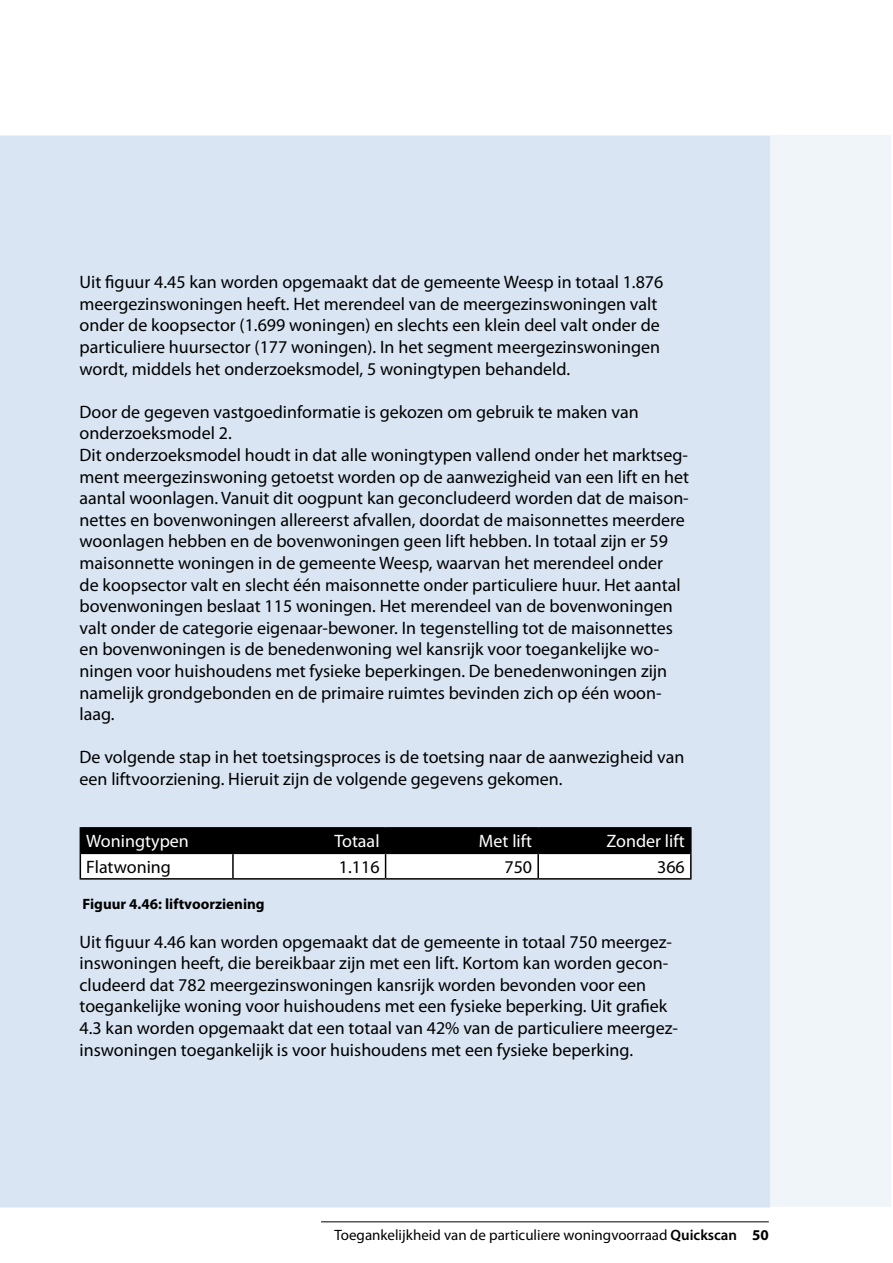
<style>
.page{position:relative;width:893px;height:1263px;background:#fff}
.page>*{position:absolute;margin:0;border:0;box-sizing:border-box;transform-origin:0 0}
.t1{font:18px/21.6px "Myriad Pro";color:#000}
.t2{font:18px "Myriad Pro";color:#fff}
.t3{font:15px "Myriad Pro";color:#000}
.t4{font:700 15px "Myriad Pro";color:#000}
.s1{font-weight:600}
.s2{font-weight:700}
</style>
<div class="page">
<div style="left:0;top:135px;width:769px;height:1073px;background:#d9e5f2"></div>
<div style="left:770px;top:134px;width:122px;height:1073px;background:#f0f5fa"></div>
<div style="left:769px;top:133px;width:124px;height:1075px;border:2px solid #fff"></div>
<hr style="left:80px;top:827px;width:153px;height:2px;background:#000">
<hr style="left:233px;top:827px;width:153px;height:2px;background:#000">
<hr style="left:386px;top:827px;width:152px;height:2px;background:#000">
<hr style="left:538px;top:827px;width:154px;height:2px;background:#000">
<hr style="left:690px;top:829px;width:2px;height:24px;background:#000">
<svg style="left:80px;top:828px;width:610px;height:50px"></svg>
<hr style="left:538px;top:853px;width:154px;height:1px;background:#000">
<hr style="left:537px;top:854px;width:2px;height:24px;background:#000">
<hr style="left:690px;top:854px;width:2px;height:24px;background:#000">
<hr style="left:80px;top:878px;width:153px;height:2px;background:#000">
<hr style="left:233px;top:878px;width:153px;height:2px;background:#000">
<hr style="left:386px;top:878px;width:152px;height:2px;background:#000">
<hr style="left:538px;top:878px;width:154px;height:2px;background:#000">
<hr style="left:321px;top:1221px;width:448px;height:1px;background:#000">
<p class="t1" style="left:80px;top:273px;width:585px">Uit figuur 4.45 kan worden opgemaakt dat de gemeente Weesp in totaal 1.876 meergezinswoningen heeft. Het merendeel van de meergezinswoningen valt onder de koopsector (1.699 woningen) en slechts een klein deel valt onder de particuliere huursector (177 woningen). In het segment meergezinswoningen wordt, middels het onderzoeksmodel, 5 woningtypen behandeld.</p>
<p class="t1" style="left:80px;top:402px;width:611px">Door de gegeven vastgoedinformatie is gekozen om gebruik te maken van onderzoeksmodel 2.<br>Dit onderzoeksmodel houdt in dat alle woningtypen vallend onder het marktseg&shy;ment meergezinswoning getoetst worden op de aanwezigheid van een lift en het aantal woonlagen. Vanuit dit oogpunt kan geconcludeerd worden dat de maison&shy;nettes en bovenwoningen allereerst afvallen, doordat de maisonnettes meerdere woonlagen hebben en de bovenwoningen geen lift hebben. In totaal zijn er 59 maisonnette woningen in de gemeente Weesp, waarvan het merendeel onder<br>de koopsector valt en slecht één maisonnette onder particuliere huur. Het aantal bovenwoningen beslaat 115 woningen. Het merendeel van de bovenwoningen valt onder de categorie eigenaar-bewoner. In tegenstelling tot de maisonnettes en bovenwoningen is de benedenwoning wel kansrijk voor toegankelijke wo&shy;ningen voor huishoudens met fysieke beperkingen. De benedenwoningen zijn namelijk grondgebonden en de primaire ruimtes bevinden zich op één woon&shy;laag.</p>
<p class="t1" style="left:80px;top:748px;width:606px">De volgende stap in het toetsingsproces is de toetsing naar de aanwezigheid van een liftvoorziening. Hieruit zijn de volgende gegevens gekomen.</p>
<p class="t2" style="left:86px;top:834px;width:104px">Woningtypen</p>
<p class="t2" style="left:334px;top:834px;width:47px">Totaal</p>
<p class="t2" style="left:479px;top:834px;width:55px">Met lift</p>
<p class="t2" style="left:606px;top:834px;width:80px">Zonder lift</p>
<p class="t1" style="left:86px;top:857px;width:86px">Flatwoning</p>
<p class="t1" style="left:339px;top:857px;width:42px">1.116</p>
<p class="t1" style="left:504px;top:857px;width:29px">750</p>
<p class="t1" style="left:657px;top:857px;width:29px">366</p>
<p class="t4" style="left:83px;top:898px;width:184px">Figuur 4.46: liftvoorziening</p>
<p class="t1" style="left:80px;top:932px;width:600px">Uit figuur 4.46 kan worden opgemaakt dat de gemeente in totaal 750 meergez&shy;inswoningen heeft, die bereikbaar zijn met een lift. Kortom kan worden gecon&shy;cludeerd dat 782 meergezinswoningen kansrijk worden bevonden voor een toegankelijke woning voor huishoudens met een fysieke beperking. Uit grafiek 4.3 kan worden opgemaakt dat een totaal van 42% van de particuliere meergez&shy;inswoningen toegankelijk is voor huishoudens met een fysieke beperking.</p>
<p class="t3" style="left:334px;top:1229px;width:436px">Toegankelijkheid van de particuliere woningvoorraad <span class="s1">Quickscan</span> <span class="s2">50</span></p>
</div>
